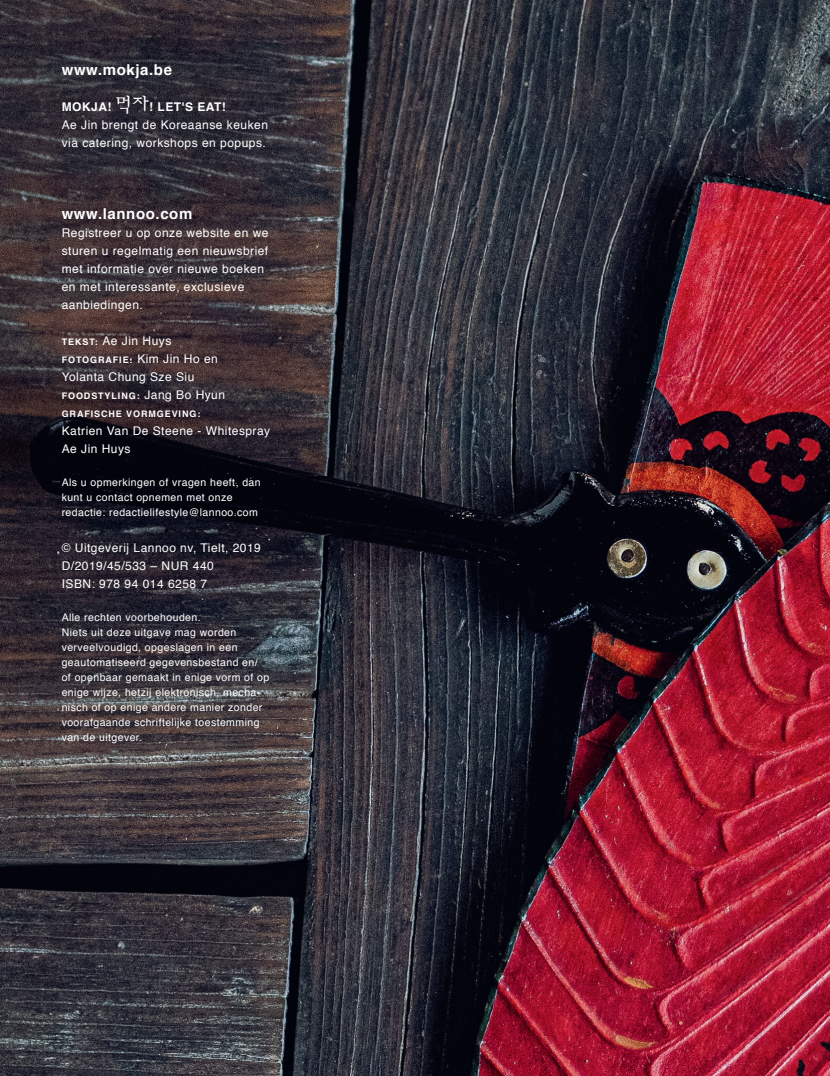
<style>
.page{position:relative;width:830px;height:1076px;background:#fff}
.page>*{position:absolute;margin:0;border:0;box-sizing:border-box;transform-origin:0 0}
.t1{font:700 15px "Helvetica";letter-spacing:.04em;color:#fff}
.t2{font:12px/18px "Helvetica";letter-spacing:.04em;color:#fff}
.t3{font:10.5px/15px "Helvetica";letter-spacing:.04em;color:#fff}
.t4{font:700 9px/18px "Helvetica";letter-spacing:.1em;color:#fff}
.s1{font-weight:700}
.s2{font-family:"Un Jamo Batang";font-size:18px}
.s3{font-weight:700;font-size:9px}
.s4{font-weight:400;font-size:12px}
</style>
<div class="page">
<img style="left:0;top:0;width:829px;height:1076px">
<h1 class="t1" style="left:62px;top:58px;width:112px">www.mokja.be</h1>
<p class="t2" style="left:62px;top:98px;width:208px"><span class="s1">MOKJA!</span> <span class="s2">먹자</span><span class="s1">! LET'S EAT!<br></span>Ae Jin brengt de Koreaanse keuken via catering, workshops en popups.</p>
<h1 class="t1" style="left:62px;top:202px;width:132px">www.lannoo.com</h1>
<p class="t2" style="left:62px;top:224px;width:208px">Registreer u op onze website en we sturen u regelmatig een nieuwsbrief met informatie over nieuwe boeken en met interessante, exclusieve aanbiedingen.</p>
<p class="t2" style="left:62px;top:332px;width:111px"><span class="s3">TEKST:</span> Ae Jin Huys</p>
<p class="t4" style="left:62px;top:351px;width:157px">FOTOGRAFIE: <span class="s4">Kim Jin Ho en</span></p>
<p class="t2" style="left:62px;top:368px;width:134px">Yolanta Chung Sze Siu</p>
<p class="t4" style="left:62px;top:387px;width:165px">FOODSTYLING: <span class="s4">Jang Bo Hyun<br></span>GRAFISCHE VORMGEVING:</p>
<p class="t2" style="left:62px;top:422px;width:210px">Katrien Van De Steene - Whitespray<br>Ae Jin Huys</p>
<p class="t3" style="left:62px;top:475px;width:200px">Als u opmerkingen of vragen heeft, dan kunt u contact opnemen met onze redactie: redactielifestyle@lannoo.com</p>
<p class="t2" style="left:62px;top:539px;width:201px">© Uitgeverij Lannoo nv, Tielt, 2019<br>D/2019/45/533 – NUR 440<br>ISBN: 978 94 014 6258 7</p>
<p class="t3" style="left:62px;top:610px;width:209px">Alle rechten voorbehouden.<br>Niets uit deze uitgave mag worden verveelvoudigd, opgeslagen in een geautomatiseerd gegevensbestand en/ of openbaar gemaakt in enige vorm of op enige wijze, hetzij elektronisch, mecha&shy;nisch of op enige andere manier zonder voorafgaande schriftelijke toestemming van de uitgever.</p>
</div>
